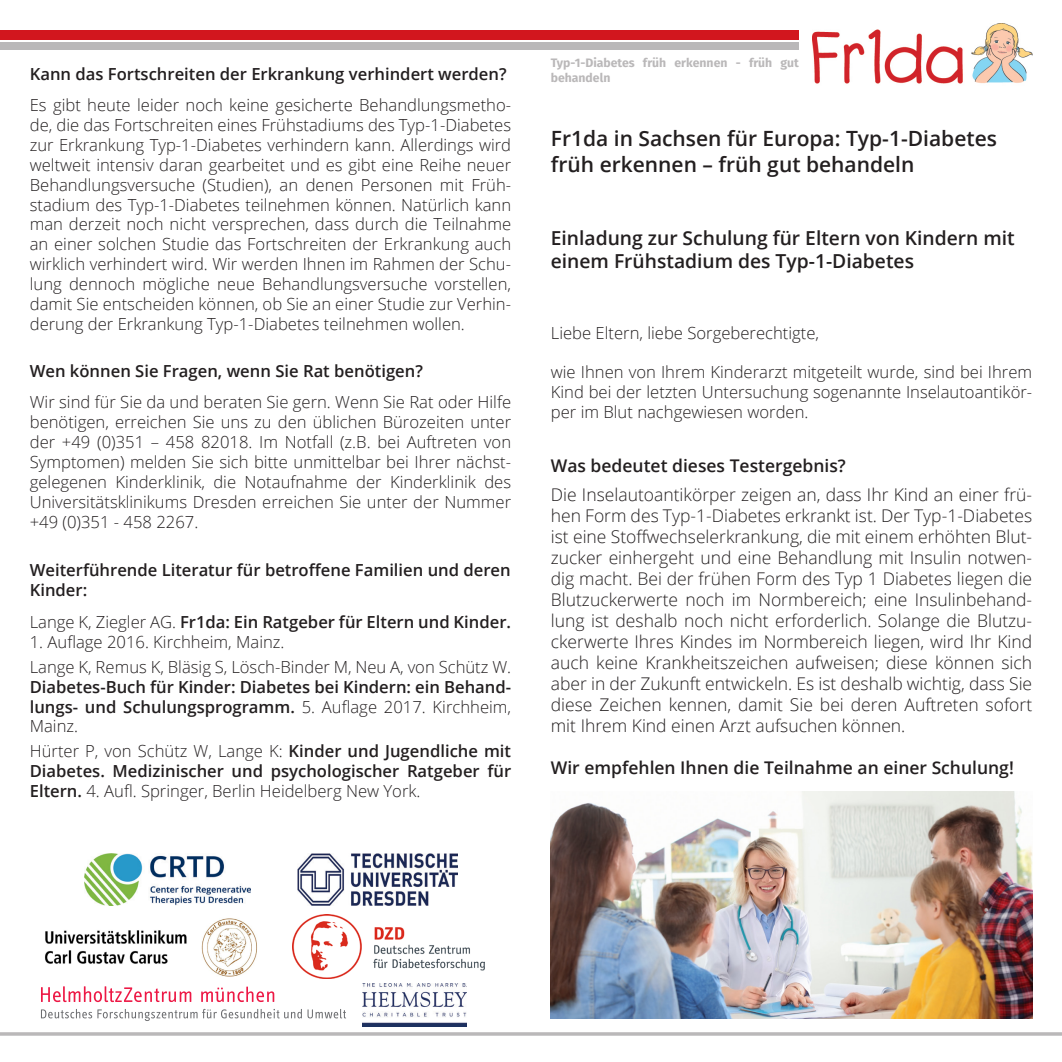
<style>
.page{position:relative;width:1062px;height:1062px;background:#fff}
.page>*{position:absolute;margin:0;border:0;box-sizing:border-box;transform-origin:0 0}
.t1{font:600 21px/25.2px "Open Sans";color:#231f20}
.t2{font:600 19.25px/23.1px "Open Sans";color:#231f20}
.t3{font:300 17.5px/21px "Open Sans";color:#231f20;text-align:justify}
.t4{font:600 17.5px "Open Sans";color:#231f20}
.t5{font:300 16.62px/19.9px "Open Sans";color:#231f20;text-align:justify}
.t6{font:600 16.62px/19.9px "Open Sans";color:#231f20}
.t7{font:700 12.25px/14.7px "Fira Sans";color:#bab8b9}
.s1{font-weight:300}
.s2{font-weight:600}
</style>
<div class="page">
<img style="left:84px;top:853px;width:167px;height:52px">
<img style="left:298px;top:853px;width:160px;height:52px">
<img style="left:45px;top:918px;width:212px;height:59px">
<img style="left:292px;top:914px;width:192px;height:64px">
<svg style="left:41px;top:986px;width:150px;height:16px"></svg>
<svg style="left:201px;top:986px;width:73px;height:16px"></svg>
<svg style="left:41px;top:1008px;width:305px;height:13px"></svg>
<div style="left:0;top:30px;width:799px;height:10px;background:#d2161e"></div>
<img style="left:812px;top:24px;width:220px;height:60px">
<div style="left:0;top:42px;width:799px;height:8px;background:#bab8b9"></div>
<img style="left:551px;top:791px;width:481px;height:227px">
<hr style="left:0;top:1032px;width:1062px;height:3px;background:#bab8b9">
<img style="left:362px;top:983px;width:104px;height:43px">
<p class="t6" style="left:30px;top:63px;width:478px">Kann das Fortschreiten der Erkrankung verhindert werden?</p>
<p class="t5" style="left:30px;top:94px;width:483px">Es gibt heute leider noch keine gesicherte Behandlungsmetho&shy;de, die das Fortschreiten eines Frühstadiums des Typ-1-Diabetes zur Erkrankung Typ-1-Diabetes verhindern kann. Allerdings wird weltweit intensiv daran gearbeitet und es gibt eine Reihe neuer Behandlungsversuche (Studien), an denen Personen mit Früh&shy;stadium des Typ-1-Diabetes teilnehmen können. Natürlich kann man derzeit noch nicht versprechen, dass durch die Teilnahme an einer solchen Studie das Fortschreiten der Erkrankung auch wirklich verhindert wird. Wir werden Ihnen im Rahmen der Schu&shy;lung dennoch mögliche neue Behandlungsversuche vorstellen, damit Sie entscheiden können, ob Sie an einer Studie zur Verhin&shy;derung der Erkrankung Typ-1-Diabetes teilnehmen wollen.</p>
<p class="t6" style="left:30px;top:361px;width:395px">Wen können Sie Fragen, wenn Sie Rat benötigen?</p>
<p class="t5" style="left:30px;top:391px;width:483px">Wir sind für Sie da und beraten Sie gern. Wenn Sie Rat oder Hilfe benötigen, erreichen Sie uns zu den üblichen Bürozeiten unter der +49 (0)351 – 458 82018. Im Notfall (z.B. bei Auftreten von Symptomen) melden Sie sich bitte unmittelbar bei Ihrer nächst&shy;gelegenen Kinderklinik, die Notaufnahme der Kinderklinik des Universitätsklinikums Dresden erreichen Sie unter der Nummer +49 (0)351 - 458 2267.</p>
<p class="t6" style="left:30px;top:559px;width:482px">Weiterführende Literatur für betroffene Familien und deren<br>Kinder:</p>
<p class="t6" style="left:30px;top:611px;width:483px"><span class="s1">Lange K, Ziegler AG.</span> Fr1da: Ein Ratgeber für Eltern und Kinder.</p>
<p class="t5" style="left:30px;top:631px;width:256px">1. Auflage 2016. Kirchheim, Mainz.</p>
<p class="t5" style="left:30px;top:656px;width:483px">Lange K, Remus K, Bläsig S, Lösch-Binder M, Neu A, von Schütz W.<br><span class="s2">Diabetes-Buch für Kinder: Diabetes bei Kindern: ein Behand&shy;lungs- und Schulungsprogramm.</span> 5. Auflage 2017. Kirchheim, Mainz.</p>
<p class="t6" style="left:30px;top:741px;width:483px;text-align:justify"><span class="s1">Hürter P, von Schütz W, Lange K:</span> Kinder und Jugendliche mit Diabetes. Medizinischer und psychologischer Ratgeber für Eltern. <span class="s1">4. Aufl. Springer, Berlin Heidelberg New York.</span></p>
<p class="t7" style="left:551px;top:55px;width:250px">Typ-1-Diabetes früh erkennen - früh gut behandeln</p>
<p class="t1" style="left:551px;top:126px;width:448px">Fr1da in Sachsen für Europa: Typ-1-Diabetes früh erkennen – früh gut behandeln</p>
<p class="t2" style="left:551px;top:226px;width:465px">Einladung zur Schulung für Eltern von Kindern mit einem Frühstadium des Typ-1-Diabetes</p>
<p class="t5" style="left:551px;top:322px;width:270px">Liebe Eltern, liebe Sorgeberechtigte,</p>
<p class="t5" style="left:551px;top:362px;width:483px">wie Ihnen von Ihrem Kinderarzt mitgeteilt wurde, sind bei Ihrem Kind bei der letzten Untersuchung sogenannte Inselautoantikör&shy;per im Blut nachgewiesen worden.</p>
<p class="t4" style="left:551px;top:454px;width:296px">Was bedeutet dieses Testergebnis?</p>
<p class="t3" style="left:551px;top:483px;width:483px">Die Inselautoantikörper zeigen an, dass Ihr Kind an einer frü&shy;hen Form des Typ-1-Diabetes erkrankt ist. Der Typ-1-Diabetes ist eine Stoffwechselerkrankung, die mit einem erhöhten Blut&shy;zucker einhergeht und eine Behandlung mit Insulin notwen&shy;dig macht. Bei der frühen Form des Typ 1 Diabetes liegen die Blutzuckerwerte noch im Normbereich; eine Insulinbehand&shy;lung ist deshalb noch nicht erforderlich. Solange die Blutzu&shy;ckerwerte Ihres Kindes im Normbereich liegen, wird Ihr Kind auch keine Krankheitszeichen aufweisen; diese können sich aber in der Zukunft entwickeln. Es ist deshalb wichtig, dass Sie diese Zeichen kennen, damit Sie bei deren Auftreten sofort mit Ihrem Kind einen Arzt aufsuchen können.</p>
<p class="t4" style="left:551px;top:755px;width:464px">Wir empfehlen Ihnen die Teilnahme an einer Schulung!</p>
</div>
